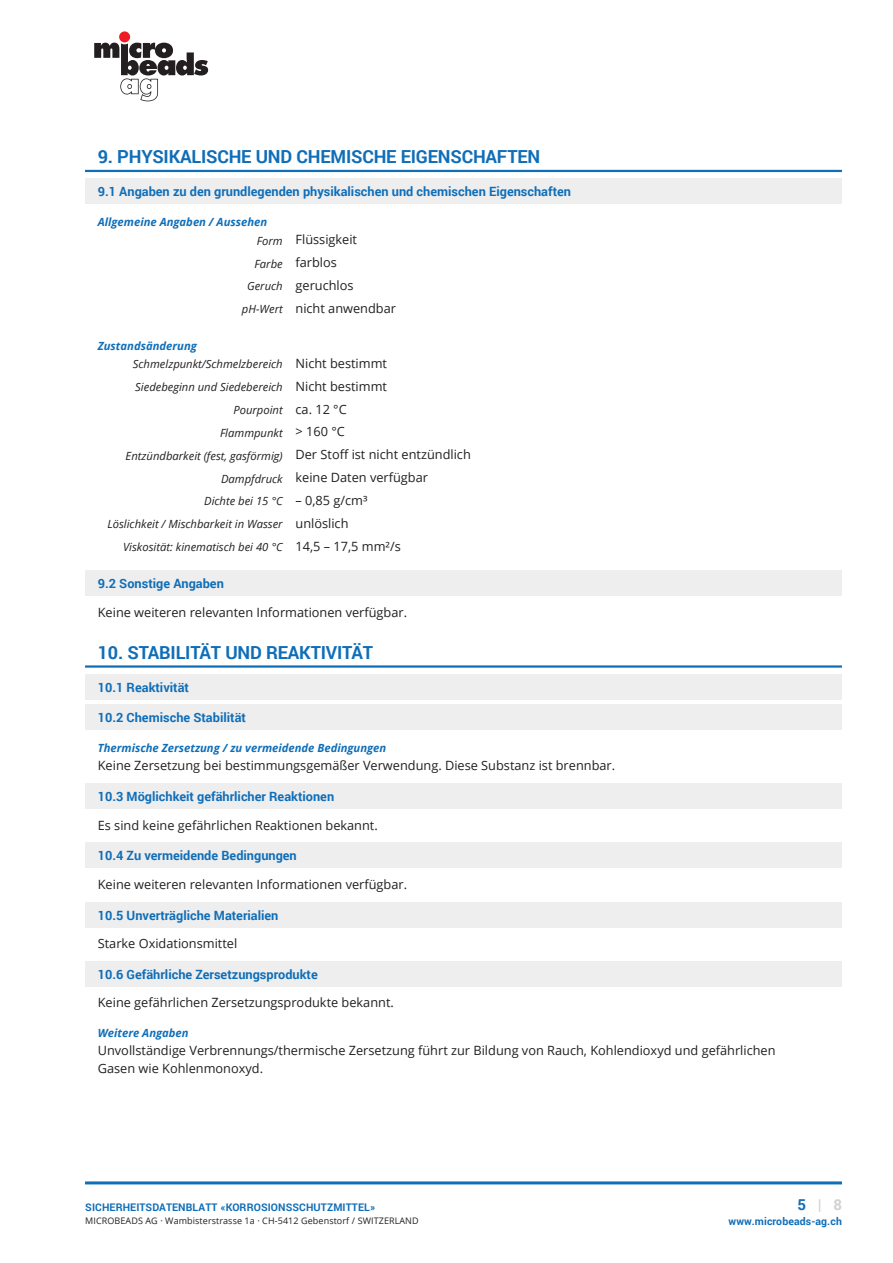
<style>
.page{position:relative;width:893px;height:1263px;background:#fff}
.page>*{position:absolute;margin:0;border:0;box-sizing:border-box;transform-origin:0 0}
.t1{font:700 18px "Roboto";letter-spacing:-.01em;color:#0f6eb8}
.t2{font:700 15px "Roboto";color:#d1d2d4}
.t3{font:12.75px/18px "Open Sans";color:#231f20}
.t4{font:700 12.75px "Roboto";color:#0f6eb8}
.t5{font:italic 11.25px/18.6px "Open Sans";color:#231f20}
.t6{font:italic 700 11.25px "Open Sans";color:#0f6eb8}
.t7{font:700 10.5px "Roboto";letter-spacing:.01em;color:#0f6eb8}
.t8{font:9px "Open Sans";letter-spacing:.01em;color:#231f20}
.s1{font-style:italic;font-size:11.25px}
.s2{font-weight:700;color:#0f6eb8}
.s3{font-style:normal;font-size:12.75px}
.s4{color:#0f6eb8}
</style>
<div class="page">
<hr style="left:85px;top:1181px;width:757px;height:3px;background:#0f6eb8">
<hr style="left:85px;top:170px;width:757px;height:2px;background:#0f6eb8">
<div style="left:85px;top:179px;width:757px;height:25px;background:#eeeeef"></div>
<div style="left:85px;top:570px;width:757px;height:26px;background:#eeeeef"></div>
<hr style="left:85px;top:665px;width:757px;height:3px;background:#0f6eb8">
<div style="left:85px;top:674px;width:757px;height:25px;background:#eeeeef"></div>
<div style="left:85px;top:705px;width:757px;height:25px;background:#eeeeef"></div>
<div style="left:85px;top:783px;width:757px;height:26px;background:#eeeeef"></div>
<div style="left:85px;top:843px;width:757px;height:25px;background:#eeeeef"></div>
<div style="left:85px;top:902px;width:757px;height:25px;background:#eeeeef"></div>
<div style="left:85px;top:961px;width:757px;height:25px;background:#eeeeef"></div>
<svg style="left:94px;top:43px;width:114px;height:58px"></svg>
<div style="left:119px;top:31px;width:11px;height:11px;background:#ee1d23;border-radius:50%"></div>
<h1 class="t1" style="left:98px;top:144px;width:444px">9. PHYSIKALISCHE UND CHEMISCHE EIGENSCHAFTEN</h1>
<p class="t4" style="left:98px;top:183px;width:475px">9.1 Angaben zu den grundlegenden physikalischen und chemischen Eigenschaften</p>
<p class="t6" style="left:98px;top:214px;width:171px">Allgemeine Angaben / Aussehen</p>
<p class="t3" style="left:257px;top:230px;width:102px"><span class="s1">Form</span> Flüssigkeit</p>
<p class="t3" style="left:255px;top:253px;width:84px"><span class="s1">Farbe</span> farblos</p>
<p class="t3" style="left:247px;top:276px;width:108px"><span class="s1">Geruch</span> geruchlos</p>
<p class="t3" style="left:242px;top:299px;width:156px"><span class="s1">pH-Wert</span> nicht anwendbar</p>
<p class="t5" style="left:133px;top:336px;width:256px;text-indent:-35px"><span class="s2">Zustandsänderung<br></span>Schmelzpunkt/Schmelzbereich <span class="s3">Nicht bestimmt</span></p>
<p class="t5" style="left:135px;top:377px;width:253px">Siedebeginn und Siedebereich <span class="s3">Nicht bestimmt</span></p>
<p class="t5" style="left:233px;top:400px;width:115px">Pourpoint <span class="s3">ca. 12 °C</span></p>
<p class="t5" style="left:220px;top:423px;width:126px">Flammpunkt <span class="s3">&gt; 160 °C</span></p>
<p class="t5" style="left:126px;top:446px;width:347px">Entzündbarkeit (fest, gasförmig) <span class="s3">Der Stoff ist nicht entzündlich</span></p>
<p class="t3" style="left:221px;top:468px;width:208px"><span class="s1">Dampfdruck</span> keine Daten verfügbar</p>
<p class="t5" style="left:107px;top:490px;width:262px;line-height:22.8px;text-indent:97px">Dichte bei 15 °C <span class="s3">– 0,85 g/cm³<br></span>Löslichkeit / Mischbarkeit in Wasser <span class="s3">unlöslich</span></p>
<p class="t5" style="left:123px;top:537px;width:279px">Viskosität: kinematisch bei 40 °C <span class="s3">14,5 – 17,5 mm²/s</span></p>
<p class="t4" style="left:98px;top:575px;width:128px">9.2 Sonstige Angaben</p>
<p class="t3" style="left:98px;top:603px;width:311px">Keine weiteren relevanten Informationen verfügbar.</p>
<h1 class="t1" style="left:98px;top:640px;width:277px">10. STABILITÄT UND REAKTIVITÄT</h1>
<p class="t4" style="left:98px;top:678px;width:93px">10.1 Reaktivität</p>
<p class="t4" style="left:98px;top:709px;width:150px">10.2 Chemische Stabilität</p>
<p class="t6" style="left:98px;top:740px;width:290px">Thermische Zersetzung / zu vermeidende Bedingungen</p>
<p class="t3" style="left:98px;top:756px;width:519px">Keine Zersetzung bei bestimmungsgemäßer Verwendung. Diese Substanz ist brennbar.</p>
<p class="t4" style="left:98px;top:787px;width:238px">10.3 Möglichkeit gefährlicher Reaktionen</p>
<p class="t3" style="left:98px;top:816px;width:282px">Es sind keine gefährlichen Reaktionen bekannt.</p>
<p class="t4" style="left:98px;top:847px;width:201px">10.4 Zu vermeidende Bedingungen</p>
<p class="t3" style="left:98px;top:875px;width:311px">Keine weiteren relevanten Informationen verfügbar.</p>
<p class="t4" style="left:98px;top:906px;width:182px">10.5 Unverträgliche Materialien</p>
<p class="t3" style="left:98px;top:934px;width:141px">Starke Oxidationsmittel</p>
<p class="t4" style="left:98px;top:965px;width:221px">10.6 Gefährliche Zersetzungsprodukte</p>
<p class="t3" style="left:98px;top:993px;width:298px">Keine gefährlichen Zersetzungsprodukte bekannt.</p>
<p class="t6" style="left:98px;top:1025px;width:92px">Weitere Angaben</p>
<p class="t3" style="left:98px;top:1041px;width:679px">Unvollständige Verbrennungs/thermische Zersetzung führt zur Bildung von Rauch, Kohlendioxyd und gefährlichen<br>Gasen wie Kohlenmonoxyd.</p>
<p class="t7" style="left:85px;top:1200px;width:291px">SICHERHEITSDATENBLATT «KORROSIONSSCHUTZMITTEL»</p>
<p class="t8" style="left:85px;top:1215px;width:335px">MICROBEADS AG · Wambisterstrasse 1a · CH-5412 Gebenstorf / SWITZERLAND</p>
<p class="t2" style="left:797px;top:1194px;width:46px"><span class="s4">5</span> | 8</p>
<p class="t7" style="left:729px;top:1214px;width:115px">www.microbeads-ag.ch</p>
</div>
